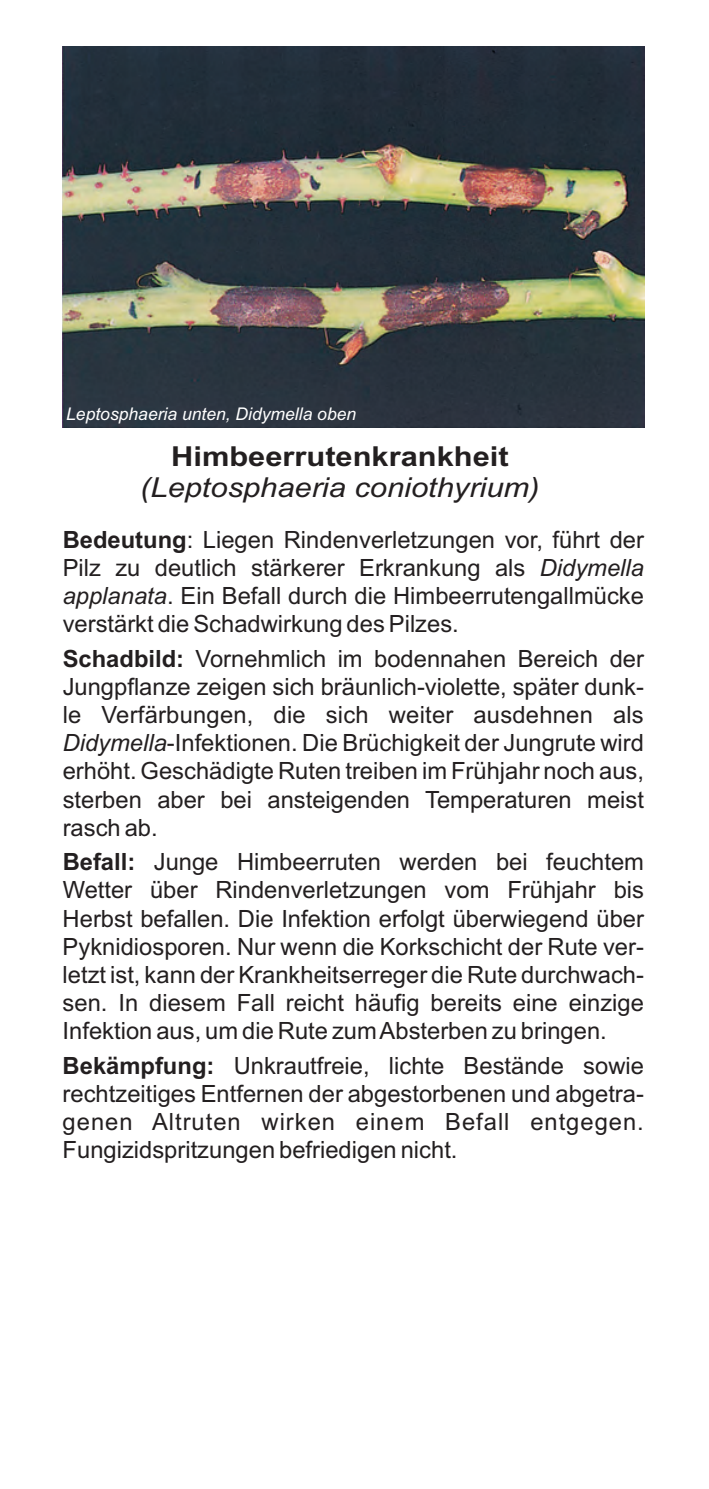
<style>
.page{position:relative;width:709px;height:1489px;background:#fff}
.page>*{position:absolute;margin:0;border:0;box-sizing:border-box;transform-origin:0 0}
.t1{font:italic 27.5px "Arial";color:#231f20;scale:1.12 1}
.t2{font:700 27.5px "Arial";color:#231f20;scale:1.12 1}
.t3{font:23.75px/28px "Arial";color:#231f20;text-align:justify}
.t4{font:italic 17.5px "Arial";color:#fff}
.s1{font-weight:700}
.s2{font-style:italic}
</style>
<div class="page">
<img style="left:63px;top:46px;width:581px;height:381px">
<p class="t4" style="left:66px;top:407px;width:291px">Leptosphaeria unten, Didymella oben</p>
<p class="t2" style="left:171px;top:446px;width:303px">Himbeerrutenkrankheit</p>
<p class="t1" style="left:140px;top:477px;width:358px">(Leptosphaeria coniothyrium)</p>
<p class="t3" style="left:63px;top:528px;width:583px"><span class="s1">Bedeutung</span>: Liegen Rindenverletzungen vor, führt der Pilz zu deutlich stärkerer Erkrankung als <span class="s2">Didymella applanata</span>. Ein Befall durch die Himbeerrutengallmücke verstärkt die Schadwirkung des Pilzes.</p>
<p class="t3" style="left:63px;top:646px;width:583px"><span class="s1">Schadbild:</span> Vornehmlich im bodennahen Bereich der Jungpflanze zeigen sich bräunlich-violette, später dunk&shy;le Verfärbungen, die sich weiter ausdehnen als <span class="s2">Didymella</span>-Infektionen. Die Brüchigkeit der Jungrute wird erhöht. Geschädigte Ruten treiben im Frühjahr noch aus, sterben aber bei ansteigenden Temperaturen meist rasch ab.</p>
<p class="t3" style="left:63px;top:850px;width:583px"><span class="s1">Befall:</span> Junge Himbeerruten werden bei feuchtem Wetter über Rindenverletzungen vom Frühjahr bis Herbst befallen. Die Infektion erfolgt überwiegend über Pyknidiosporen. Nur wenn die Korkschicht der Rute ver&shy;letzt ist, kann der Krankheitserreger die Rute durchwach&shy;sen. In diesem Fall reicht häufig bereits eine einzige Infektion aus, um die Rute zum Absterben zu bringen.</p>
<p class="t3" style="left:63px;top:1053px;width:583px"><span class="s1">Bekämpfung:</span> Unkrautfreie, lichte Bestände sowie rechtzeitiges Entfernen der abgestorbenen und abgetra&shy;genen Altruten wirken einem Befall entgegen.<br>Fungizidspritzungen befriedigen nicht.</p>
</div>
